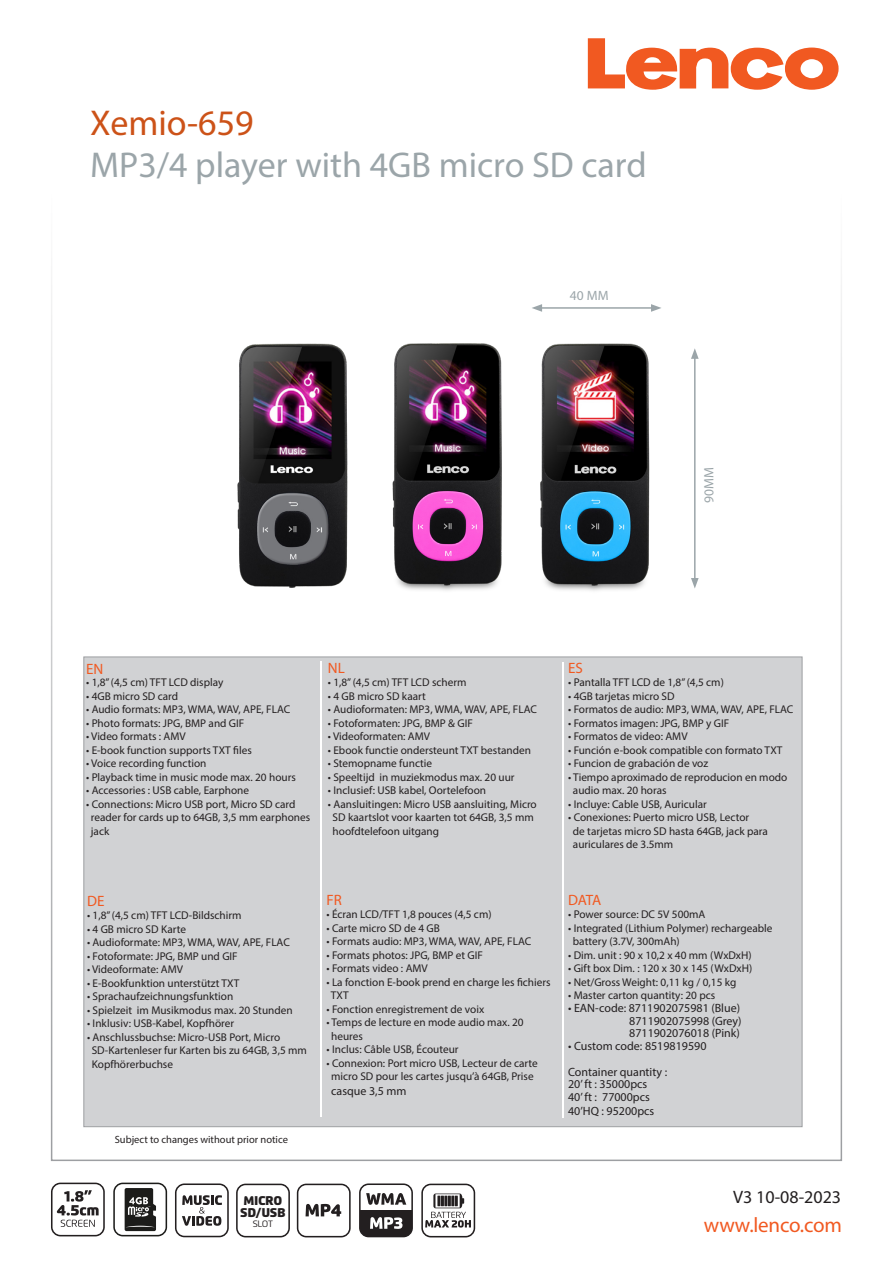
<style>
.page{position:relative;width:893px;height:1263px;background:#fff}
.page>*{position:absolute;margin:0;border:0;box-sizing:border-box;transform-origin:0 0}
.t1{font:36px "Myriad Pro";color:#9ba5a9}
.t2{font:36px "Myriad Pro";color:#cc5218}
.t3{font:21px "Myriad Pro";letter-spacing:-.01em;color:#f15921}
.t4{font:18px "Myriad Pro";color:#231f20}
.t5{font:15px "Myriad Pro";color:#f15921}
.t6{font:13.5px "Myriad Pro";letter-spacing:.01em;color:#9ba5a9}
.t7{font:900 12.6px "Flexo";letter-spacing:-.025em;color:#231f20;scale:1.05 1}
.t8{font:12px "Myriad Pro";color:#231f20}
.t9{font:11.25px/13.5px "Myriad Pro";color:#231f20}
.t10{font:10.5px "Myriad Pro";color:#231f20}
.t11{font:9.15px "Flexo";color:#231f20;scale:1.05 1}
</style>
<div class="page">
<svg style="left:588px;top:38px;width:251px;height:52px"></svg>
<svg style="left:51px;top:1182px;width:54px;height:54px"></svg>
<svg style="left:236px;top:1183px;width:54px;height:54px"></svg>
<svg style="left:297px;top:1183px;width:54px;height:54px"></svg>
<div style="left:84px;top:657px;width:718px;height:470px;background:#d1d2d4;border:1px solid #9d9fa2"></div>
<hr style="left:562px;top:662px;width:2px;height:456px;background:#fff">
<hr style="left:320px;top:661px;width:2px;height:456px;background:#fff">
<svg style="left:359px;top:1183px;width:54px;height:54px"></svg>
<svg style="left:175px;top:1183px;width:54px;height:54px"></svg>
<hr style="left:694px;top:356px;width:2px;height:224px;background:#9ba5a9">
<svg style="left:691px;top:348px;width:8px;height:11px"></svg>
<svg style="left:691px;top:578px;width:8px;height:10px"></svg>
<hr style="left:540px;top:307px;width:113px;height:2px;background:#9ba5a9">
<svg style="left:532px;top:304px;width:10px;height:8px"></svg>
<svg style="left:651px;top:304px;width:10px;height:8px"></svg>
<img style="left:237px;top:343px;width:413px;height:248px">
<svg style="left:113px;top:1182px;width:54px;height:54px"></svg>
<svg style="left:421px;top:1183px;width:54px;height:54px"></svg>
<p class="t2" style="left:90px;top:100px;width:165px">Xemio-659</p>
<p class="t1" style="left:90px;top:142px;width:558px">MP3/4 player with 4GB micro SD card</p>
<p class="t6" style="left:570px;top:287px;width:40px">40 MM</p>
<p class="t6" style="left:701px;top:503px;width:37px;rotate:-90deg">90MM</p>
<p class="t5" style="left:86px;top:660px;width:19px">EN</p>
<p class="t9" style="left:86px;top:675px;width:139px">• 1,8” (4,5 cm) TFT LCD display</p>
<p class="t9" style="left:86px;top:689px;width:94px">• 4GB micro SD card</p>
<p class="t9" style="left:86px;top:702px;width:206px">• Audio formats: MP3, WMA, WAV, APE, FLAC</p>
<p class="t9" style="left:86px;top:716px;width:160px">• Photo formats: JPG, BMP and GIF</p>
<p class="t9" style="left:86px;top:729px;width:101px">• Video formats : AMV</p>
<p class="t9" style="left:86px;top:743px;width:167px">• E-book function supports TXT files</p>
<p class="t9" style="left:86px;top:756px;width:122px">• Voice recording function</p>
<p class="t9" style="left:86px;top:770px;width:211px">• Playback time in music mode max. 20 hours</p>
<p class="t9" style="left:86px;top:783px;width:164px">• Accessories : USB cable, Earphone</p>
<p class="t9" style="left:91px;top:797px;width:221px;text-indent:-5px">• Connections: Micro USB port, Micro SD card reader for cards up to 64GB, 3,5 mm earphones jack</p>
<p class="t5" style="left:328px;top:658px;width:18px">NL</p>
<p class="t9" style="left:328px;top:675px;width:140px">• 1,8” (4,5 cm) TFT LCD scherm</p>
<p class="t9" style="left:328px;top:689px;width:100px">• 4 GB micro SD kaart</p>
<p class="t9" style="left:328px;top:702px;width:211px">• Audioformaten: MP3, WMA, WAV, APE, FLAC</p>
<p class="t9" style="left:328px;top:716px;width:147px">• Fotoformaten: JPG, BMP &amp; GIF</p>
<p class="t9" style="left:328px;top:729px;width:104px">• Videoformaten: AMV</p>
<p class="t9" style="left:328px;top:743px;width:205px">• Ebook functie ondersteunt TXT bestanden</p>
<p class="t9" style="left:328px;top:756px;width:106px">• Stemopname functie</p>
<p class="t9" style="left:328px;top:770px;width:188px">• Speeltijd in muziekmodus max. 20 uur</p>
<p class="t9" style="left:328px;top:783px;width:160px">• Inclusief: USB kabel, Oortelefoon</p>
<p class="t9" style="left:333px;top:797px;width:206px;text-indent:-5px">• Aansluitingen: Micro USB aansluiting, Micro<br>SD kaartslot voor kaarten tot 64GB, 3,5 mm hoofdtelefoon uitgang</p>
<p class="t5" style="left:568px;top:658px;width:16px">ES</p>
<p class="t9" style="left:568px;top:675px;width:157px">• Pantalla TFT LCD de 1,8” (4,5 cm)</p>
<p class="t9" style="left:568px;top:689px;width:108px">• 4GB tarjetas micro SD</p>
<p class="t9" style="left:568px;top:702px;width:227px">• Formatos de audio: MP3, WMA, WAV, APE, FLAC</p>
<p class="t9" style="left:568px;top:716px;width:163px">• Formatos imagen: JPG, BMP y GIF</p>
<p class="t9" style="left:568px;top:729px;width:121px">• Formatos de video: AMV</p>
<p class="t9" style="left:568px;top:743px;width:216px">• Función e-book compatible con formato TXT</p>
<p class="t9" style="left:568px;top:756px;width:142px">• Funcion de grabación de voz</p>
<p class="t9" style="left:573px;top:770px;width:216px;text-indent:-5px">• Tiempo aproximado de reproducion en modo audio max. 20 horas</p>
<p class="t9" style="left:568px;top:797px;width:140px">• Incluye: Cable USB, Auricular</p>
<p class="t9" style="left:573px;top:810px;width:197px;text-indent:-5px">• Conexiones: Puerto micro USB, Lector<br>de tarjetas micro SD hasta 64GB, jack para auriculares de 3.5mm</p>
<p class="t5" style="left:87px;top:891px;width:19px">DE</p>
<p class="t9" style="left:87px;top:908px;width:156px">• 1,8” (4,5 cm) TFT LCD-Bildschirm</p>
<p class="t9" style="left:87px;top:922px;width:101px">• 4 GB micro SD Karte</p>
<p class="t9" style="left:87px;top:935px;width:204px">• Audioformate: MP3, WMA, WAV, APE, FLAC</p>
<p class="t9" style="left:87px;top:949px;width:152px">• Fotoformate: JPG, BMP und GIF</p>
<p class="t9" style="left:87px;top:962px;width:98px">• Videoformate: AMV</p>
<p class="t9" style="left:87px;top:976px;width:154px">• E-Bookfunktion unterstützt TXT</p>
<p class="t9" style="left:87px;top:989px;width:148px">• Sprachaufzeichnungsfunktion</p>
<p class="t9" style="left:87px;top:1003px;width:207px">• Spielzeit im Musikmodus max. 20 Stunden</p>
<p class="t9" style="left:87px;top:1016px;width:149px">• Inklusiv: USB-Kabel, Kopfhörer</p>
<p class="t9" style="left:92px;top:1030px;width:217px;text-indent:-5px">• Anschlussbuchse: Micro-USB Port, Micro<br>SD-Kartenleser fur Karten bis zu 64GB, 3,5 mm<br>Kopfhörerbuchse</p>
<p class="t10" style="left:115px;top:1133px;width:175px">Subject to changes without prior notice</p>
<p class="t5" style="left:326px;top:890px;width:17px">FR</p>
<p class="t9" style="left:326px;top:907px;width:167px">• Écran LCD/TFT 1,8 pouces (4,5 cm)</p>
<p class="t9" style="left:326px;top:921px;width:115px">• Carte micro SD de 4 GB</p>
<p class="t9" style="left:326px;top:934px;width:206px">• Formats audio: MP3, WMA, WAV, APE, FLAC</p>
<p class="t9" style="left:326px;top:948px;width:158px">• Formats photos: JPG, BMP et GIF</p>
<p class="t9" style="left:326px;top:961px;width:103px">• Formats video : AMV</p>
<p class="t9" style="left:331px;top:975px;width:221px;text-indent:-4px">• La fonction E-book prend en charge les fichiers<br>TXT</p>
<p class="t9" style="left:326px;top:1002px;width:159px">• Fonction enregistrement de voix</p>
<p class="t9" style="left:331px;top:1015px;width:194px;text-indent:-5px">• Temps de lecture en mode audio max. 20 heures</p>
<p class="t9" style="left:326px;top:1042px;width:134px">• Inclus: Câble USB, Écouteur</p>
<p class="t9" style="left:326px;top:1056px;width:213px;text-align:center">• Connexion: Port micro USB, Lecteur de carte micro SD pour les cartes jusqu’à 64GB, Prise</p>
<p class="t8" style="left:331px;top:1084px;width:77px">casque 3,5 mm</p>
<p class="t5" style="left:568px;top:890px;width:35px">DATA</p>
<p class="t9" style="left:568px;top:907px;width:139px">• Power source: DC 5V 500mA</p>
<p class="t9" style="left:573px;top:921px;width:201px;text-indent:-5px">• Integrated (Lithium Polymer) rechargeable battery (3.7V, 300mAh)</p>
<p class="t9" style="left:568px;top:948px;width:185px">• Dim. unit : 90 x 10,2 x 40 mm (WxDxH)</p>
<p class="t9" style="left:568px;top:961px;width:186px">• Gift box Dim. : 120 x 30 x 145 (WxDxH)</p>
<p class="t9" style="left:568px;top:975px;width:170px">• Net/Gross Weight: 0,11 kg / 0,15 kg</p>
<p class="t9" style="left:568px;top:988px;width:149px">• Master carton quantity: 20 pcs</p>
<p class="t8" style="left:568px;top:1000px;width:174px">• EAN-code: 8711902075981 (Blue)</p>
<p class="t8" style="left:629px;top:1013px;width:114px">8711902075998 (Grey)</p>
<p class="t8" style="left:629px;top:1026px;width:112px">8711902076018 (Pink)</p>
<p class="t8" style="left:568px;top:1039px;width:140px">• Custom code: 8519819590</p>
<p class="t8" style="left:568px;top:1064px;width:101px">Container quantity :</p>
<p class="t8" style="left:568px;top:1077px;width:81px">20’ ft : 35000pcs</p>
<p class="t8" style="left:568px;top:1090px;width:83px">40’ ft : 77000pcs</p>
<p class="t8" style="left:568px;top:1103px;width:88px">40’HQ : 95200pcs</p>
<p class="t7" style="left:243px;top:1192px;width:39px">MICRO</p>
<p class="t4" style="left:733px;top:1185px;width:110px">V3 10-08-2023</p>
<p class="t7" style="left:240px;top:1205px;width:45px">SD/USB</p>
<p class="t11" style="left:253px;top:1218px;width:21px">SLOT</p>
<p class="t3" style="left:704px;top:1212px;width:139px">www.lenco.com</p>
</div>
